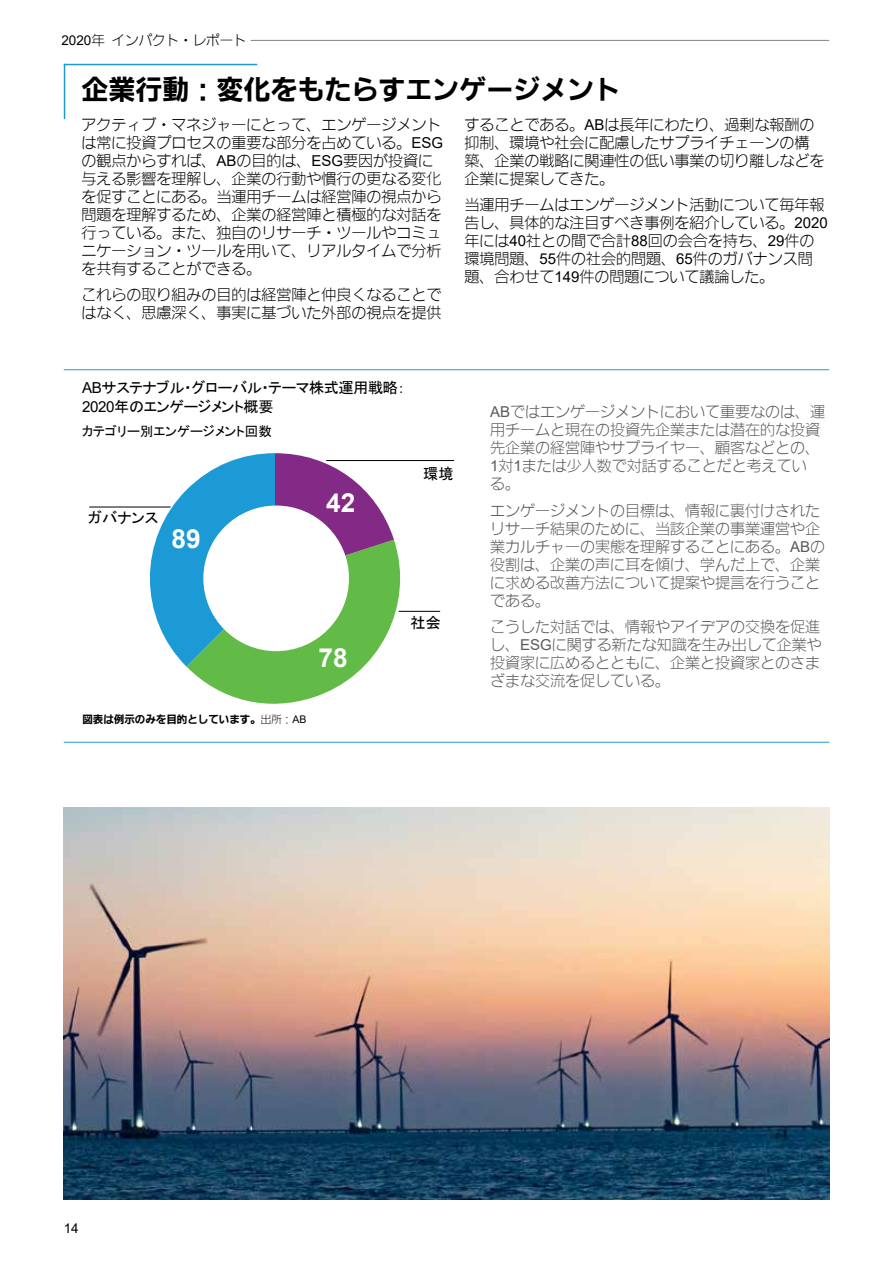
<style>
.page{position:relative;width:893px;height:1263px;background:#fff}
.page>*{position:absolute;margin:0;border:0;box-sizing:border-box;transform-origin:0 0}
.t1{font:27px "PN Go IWA HW Bd";color:#000}
.t2{font:700 26.25px "Arial";color:#fff}
.t3{font:15.15px/18.1px "MS P Gothic";letter-spacing:-.025em;color:#000}
.t4{font:15px/18px "PN Go IWA HW Lt";color:#000}
.t5{font:15px/18px "PN Go IWA HW Lt";color:#58595b}
.t6{font:13.5px "MS P Gothic";color:#000}
.t7{font:13.5px "PN Go IWA HW Lt";color:#000}
.t8{font:13.5px "Arial";color:#000}
.t9{font:10.5px "PN Go IWA HW Bd";color:#000}
.s1{font-family:"Arial"}
.s2{font-family:"PN Go IWA HW Lt"}
</style>
<div class="page">
<hr style="left:251px;top:40px;width:578px;height:1px;background:#878180">
<hr style="left:64px;top:64px;width:1px;height:55px;background:#1c9ad6">
<hr style="left:64px;top:64px;width:193px;height:1px;background:#1c9ad6">
<svg style="left:138px;top:453px;width:277px;height:251px"></svg>
<hr style="left:326px;top:460px;width:128px;height:1px;background:#000">
<hr style="left:89px;top:507px;width:82px;height:1px;background:#000">
<hr style="left:399px;top:611px;width:41px;height:1px;background:#000">
<div style="left:203px;top:505px;width:146px;height:146px;background:#fff;border-radius:50%"></div>
<img style="left:64px;top:808px;width:765px;height:391px">
<hr style="left:64px;top:369px;width:765px;height:1px;background:#1c9ad6">
<hr style="left:64px;top:742px;width:765px;height:1px;background:#1c9ad6">
<p class="t7" style="left:61px;top:34px;width:187px"><span class="s1">2020</span>年 インパクト・レポート</p>
<h1 class="t1" style="left:82px;top:76px;width:542px">企業行動：変化をもたらすエンゲージメント</h1>
<p class="t4" style="left:82px;top:115px;width:363px">アクティブ・マネジャーにとって、エンゲージメントは常に投資プロセスの重要な部分を占めている。<span class="s1">ESG</span>の観点からすれば、<span class="s1">AB</span>の目的は、<span class="s1">ESG</span>要因が投資に与える影響を理解し、企業の行動や慣行の更なる変化を促すことにある。当運用チームは経営陣の視点から問題を理解するため、企業の経営陣と積極的な対話を行っている。また、独自のリサーチ・ツールやコミュニケーション・ツールを用いて、リアルタイムで分析を共有することができる。</p>
<p class="t4" style="left:82px;top:286px;width:362px">これらの取り組みの目的は経営陣と仲良くなることではなく、思慮深く、事実に基づいた外部の視点を提供</p>
<p class="t4" style="left:464px;top:115px;width:361px">することである。<span class="s1">AB</span>は長年にわたり、過剰な報酬の抑制、環境や社会に配慮したサプライチェーンの構築、企業の戦略に関連性の低い事業の切り離しなどを企業に提案してきた。</p>
<p class="t4" style="left:464px;top:196px;width:365px">当運用チームはエンゲージメント活動について毎年報告し、具体的な注目すべき事例を紹介している。<span class="s1">2020</span>年には<span class="s1">40</span>社との間で合計<span class="s1">88</span>回の会合を持ち、<span class="s1">29</span>件の環境問題、<span class="s1">55</span>件の社会的問題、<span class="s1">65</span>件のガバナンス問題、合わせて<span class="s1">149</span>件の問題について議論した。</p>
<p class="t3" style="left:82px;top:379px;width:324px"><span class="s1">AB</span>サステナブル・グローバル・テーマ株式運用戦略：<br><span class="s1">2020</span>年のエンゲージメント概要</p>
<p class="t6" style="left:82px;top:424px;width:191px">カテゴリー別エンゲージメント回数</p>
<p class="t3" style="left:88px;top:508px;width:72px">ガバナンス</p>
<h2 class="t2" style="left:172px;top:520px;width:31px">89</h2>
<h2 class="t2" style="left:326px;top:484px;width:31px">42</h2>
<p class="t3" style="left:423px;top:464px;width:32px">環境</p>
<h2 class="t2" style="left:318px;top:639px;width:31px">78</h2>
<p class="t9" style="left:82px;top:714px;width:226px">図表は例示のみを目的としています。<span class="s2">出所：</span><span class="s1">AB</span></p>
<p class="t3" style="left:410px;top:613px;width:32px">社会</p>
<p class="t5" style="left:490px;top:403px;width:337px"><span class="s1">AB</span>ではエンゲージメントにおいて重要なのは、運用チームと現在の投資先企業または潜在的な投資先企業の経営陣やサプライヤー、顧客などとの、<br><span class="s1">1</span>対<span class="s1">1</span>または少人数で対話することだと考えている。</p>
<p class="t5" style="left:490px;top:501px;width:337px">エンゲージメントの目標は、情報に裏付けされたリサーチ結果のために、当該企業の事業運営や企業カルチャーの実態を理解することにある。<span class="s1">AB</span>の役割は、企業の声に耳を傾け、学んだ上で、企業に求める改善方法について提案や提言を行うことである。</p>
<p class="t5" style="left:490px;top:618px;width:333px;text-align:justify">こうした対話では、情報やアイデアの交換を促進し、<span class="s1">ESG</span>に関する新たな知識を生み出して企業や投資家に広めるとともに、企業と投資家とのさまざまな交流を促している。</p>
<p class="t8" style="left:64px;top:1219px;width:17px">14</p>
</div>
